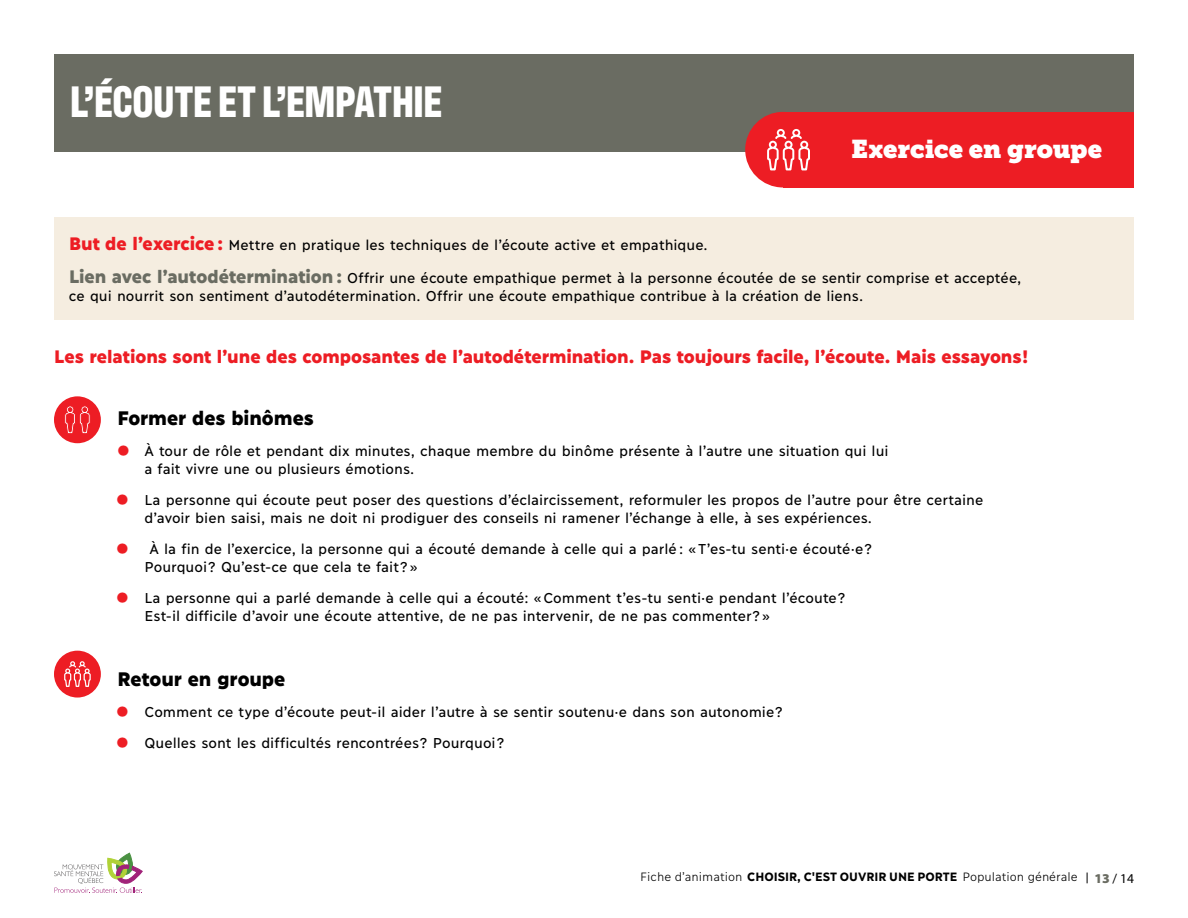
<style>
.page{position:relative;width:1188px;height:918px;background:#fff}
.page>*{position:absolute;margin:0;border:0;box-sizing:border-box;transform-origin:0 0}
.t1{font:700 45px "Antarctican Headline";letter-spacing:-.005em;color:#fff}
.t2{font:25.5px "Museo Slab";letter-spacing:-.005em;color:#fff}
.t3{font:900 19.5px "Ilisarniq";letter-spacing:-.005em;color:#000}
.t4{font:900 18px "Ilisarniq";letter-spacing:-.005em;color:#ed1d24}
.t5{font:14.25px/18px "Ilisarniq";letter-spacing:.005em;color:#000}
.t6{font:300 12px "Ilisarniq";color:#000}
.s1{font-weight:900;font-size:18px;color:#ed1d24}
.s2{font-weight:900;font-size:18px;color:#6a6c62}
.s3{font-family:"Museo Slab";font-size:25.5px;color:#ed1d24}
.s4{font-weight:700}
.s5{font-family:"Myriad Pro";font-weight:900;font-size:13.5px;color:#6a6c62}
.s6{font-family:"Myriad Pro";font-weight:400;font-size:13.5px}
</style>
<div class="page">
<div style="left:54px;top:54px;width:1080px;height:97px;background:#6a6c62"></div>
<div style="left:54px;top:396px;width:47px;height:47px;background:#ed1d24;border-radius:50%"></div>
<svg style="left:64px;top:406px;width:27px;height:34px"></svg>
<div style="left:54px;top:651px;width:47px;height:47px;background:#ed1d24;border-radius:50%"></div>
<svg style="left:64px;top:661px;width:27px;height:26px"></svg>
<div style="left:54px;top:218px;width:1080px;height:102px;background:#f5ede0"></div>
<div style="left:783px;top:112px;width:351px;height:76px;background:#ed1d24"></div>
<div style="left:745px;top:112px;width:76px;height:76px;background:#ed1d24;border-radius:50%"></div>
<svg style="left:767px;top:129px;width:43px;height:41px"></svg>
<svg style="left:54px;top:853px;width:88px;height:40px"></svg>
<h1 class="t1" style="left:70px;top:69px;width:374px">L’ÉCOUTE ET L’EMPATHIE</h1>
<h2 class="t2" style="left:851px;top:134px;width:252px">Exercice en groupe</h2>
<p class="t5" style="left:69px;top:235px;width:640px"><span class="s1">But de l’exercice :</span> Mettre en pratique les techniques de l’écoute active et empathique.</p>
<p class="t5" style="left:69px;top:269px;width:954px"><span class="s2">Lien avec l’autodétermination :</span> Offrir une écoute empathique permet à la personne écoutée de se sentir comprise et acceptée, ce qui nourrit son sentiment d’autodétermination. Offrir une écoute empathique contribue à la création de liens.</p>
<p class="t4" style="left:54px;top:342px;width:976px">Les relations sont l’une des composantes de l’autodétermination. Pas toujours facile, l’écoute. Mais essayons!</p>
<h3 class="t3" style="left:117px;top:403px;width:198px">Former des binômes</h3>
<p class="t5" style="left:144px;top:441px;width:746px;text-indent:-27px"><span class="s3">•</span> À tour de rôle et pendant dix minutes, chaque membre du binôme présente à l’autre une situation qui lui a fait vivre une ou plusieurs émotions.</p>
<p class="t5" style="left:144px;top:490px;width:841px;text-indent:-28px"><span class="s3">•</span> La personne qui écoute peut poser des questions d’éclaircissement, reformuler les propos de l’autre pour être certaine d’avoir bien saisi, mais ne doit ni prodiguer des conseils ni ramener l’échange à elle, à ses expériences.</p>
<p class="t5" style="left:144px;top:539px;width:729px;text-indent:-28px"><span class="s3">•</span> À la fin de l’exercice, la personne qui a écouté demande à celle qui a parlé : « T’es-tu senti·e écouté·e?<br>Pourquoi? Qu’est-ce que cela te fait? »</p>
<p class="t5" style="left:144px;top:588px;width:703px;text-indent:-28px"><span class="s3">•</span> La personne qui a parlé demande à celle qui a écouté: « Comment t’es-tu senti·e pendant l’écoute?<br>Est-il difficile d’avoir une écoute attentive, de ne pas intervenir, de ne pas commenter? »</p>
<h3 class="t3" style="left:117px;top:664px;width:170px">Retour en groupe</h3>
<p class="t5" style="left:117px;top:702px;width:668px"><span class="s3">•</span> Comment ce type d’écoute peut-il aider l’autre à se sentir soutenu·e dans son autonomie?</p>
<p class="t5" style="left:117px;top:733px;width:389px"><span class="s3">•</span> Quelles sont les difficultés rencontrées? Pourquoi?</p>
<p class="t6" style="left:640px;top:868px;width:495px">Fiche d’animation <span class="s4">CHOISIR, C'EST OUVRIR UNE PORTE</span> Population générale <span class="s5">13</span> <span class="s6">/ 14</span></p>
</div>
